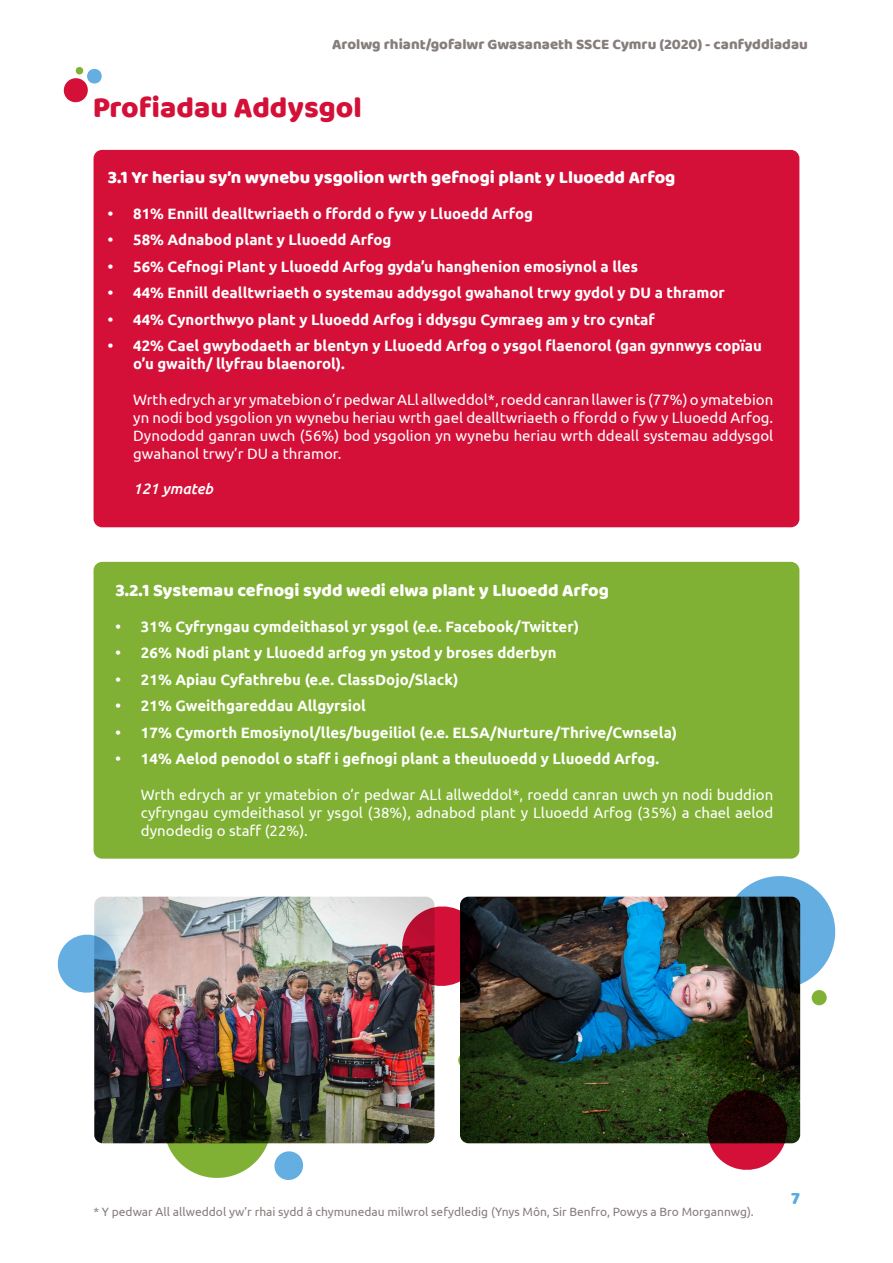
<style>
.page{position:relative;width:893px;height:1263px;background:#fff}
.page>*{position:absolute;margin:0;border:0;box-sizing:border-box;transform-origin:0 0}
.t1{font:30px "Baloo";color:#d41038}
.t2{font:18px "Baloo";color:#fff}
.t3{font:18px "Baloo";color:#59aadf}
.t4{font:700 15px/18px "Ubuntu";color:#fff}
.t5{font:15px/18px "Ubuntu";color:#fff;text-align:justify}
.t6{font:15px "Baloo";color:#867d7c}
.t7{font:italic 500 15px "Ubuntu";color:#fff}
.t8{font:12px "Ubuntu";color:#867d7c}
</style>
<div class="page">
<svg style="left:63px;top:67px;width:39px;height:36px"></svg>
<div style="left:94px;top:150px;width:705px;height:377px;background:#d41038;border-radius:9px"></div>
<div style="left:94px;top:562px;width:705px;height:297px;background:#80b134;border-radius:9px"></div>
<img style="left:94px;top:897px;width:340px;height:246px">
<svg style="left:57px;top:932px;width:62px;height:63px;background:#82aecd"></svg>
<svg style="left:458px;top:1053px;width:15px;height:15px"></svg>
<img style="left:460px;top:897px;width:340px;height:246px">
<svg style="left:717px;top:876px;width:119px;height:118px"></svg>
<svg style="left:158px;top:1065px;width:147px;height:115px;background:#505f43"></svg>
<div style="left:812px;top:990px;width:15px;height:15px;background:#80b134;border-radius:50%"></div>
<svg style="left:703px;top:1086px;width:88px;height:84px;background:#5a2e2e"></svg>
<img style="left:398px;top:902px;width:88px;height:88px">
<p class="t6" style="left:332px;top:35px;width:477px">Arolwg rhiant/gofalwr Gwasanaeth SSCE Cymru (2020) - canfyddiadau</p>
<h1 class="t1" style="left:93px;top:89px;width:271px">Profiadau Addysgol</h1>
<p class="t2" style="left:108px;top:166px;width:569px">3.1 Yr heriau sy’n wynebu ysgolion wrth gefnogi plant y Lluoedd Arfog</p>
<p class="t4" style="left:108px;top:204px;width:427px">• 81% Ennill dealltwriaeth o ffordd o fyw y Lluoedd Arfog</p>
<p class="t4" style="left:108px;top:231px;width:285px">• 58% Adnabod plant y Lluoedd Arfog</p>
<p class="t4" style="left:108px;top:257px;width:532px">• 56% Cefnogi Plant y Lluoedd Arfog gyda’u hanghenion emosiynol a lles</p>
<p class="t4" style="left:108px;top:284px;width:619px">• 44% Ennill dealltwriaeth o systemau addysgol gwahanol trwy gydol y DU a thramor</p>
<p class="t4" style="left:108px;top:310px;width:549px">• 44% Cynorthwyo plant y Lluoedd Arfog i ddysgu Cymraeg am y tro cyntaf</p>
<p class="t4" style="left:133px;top:337px;width:630px;text-indent:-26px">• 42% Cael gwybodaeth ar blentyn y Lluoedd Arfog o ysgol flaenorol (gan gynnwys copïau o’u gwaith/ llyfrau blaenorol).</p>
<p class="t5" style="left:133px;top:390px;width:641px">Wrth edrych ar yr ymatebion o’r pedwar ALl allweddol*, roedd canran llawer is (77%) o ymatebion yn nodi bod ysgolion yn wynebu heriau wrth gael dealltwriaeth o ffordd o fyw y Lluoedd Arfog.<br>Dynododd ganran uwch (56%) bod ysgolion yn wynebu heriau wrth ddeall systemau addysgol gwahanol trwy’r DU a thramor.</p>
<p class="t7" style="left:133px;top:480px;width:81px">121 ymateb</p>
<p class="t2" style="left:115px;top:579px;width:495px">3.2.1 Systemau cefnogi sydd wedi elwa plant y Lluoedd Arfog</p>
<p class="t4" style="left:115px;top:617px;width:465px">• 31% Cyfryngau cymdeithasol yr ysgol (e.e. Facebook/Twitter)</p>
<p class="t4" style="left:115px;top:644px;width:443px">• 26% Nodi plant y Lluoedd arfog yn ystod y broses dderbyn</p>
<p class="t4" style="left:115px;top:670px;width:344px">• 21% Apiau Cyfathrebu (e.e. ClassDojo/Slack)</p>
<p class="t4" style="left:115px;top:697px;width:252px">• 21% Gweithgareddau Allgyrsiol</p>
<p class="t4" style="left:115px;top:723px;width:563px">• 17% Cymorth Emosiynol/lles/bugeiliol (e.e. ELSA/Nurture/Thrive/Cwnsela)</p>
<p class="t4" style="left:115px;top:750px;width:545px">• 14% Aelod penodol o staff i gefnogi plant a theuluoedd y Lluoedd Arfog.</p>
<p class="t5" style="left:141px;top:785px;width:634px">Wrth edrych ar yr ymatebion o’r pedwar ALl allweddol*, roedd canran uwch yn nodi buddion cyfryngau cymdeithasol yr ysgol (38%), adnabod plant y Lluoedd Arfog (35%) a chael aelod dynodedig o staff (22%).</p>
<p class="t8" style="left:93px;top:1205px;width:662px">* Y pedwar All allweddol yw’r rhai sydd â chymunedau milwrol sefydledig (Ynys Môn, Sir Benfro, Powys a Bro Morgannwg).</p>
<p class="t3" style="left:791px;top:1187px;width:10px">7</p>
</div>
